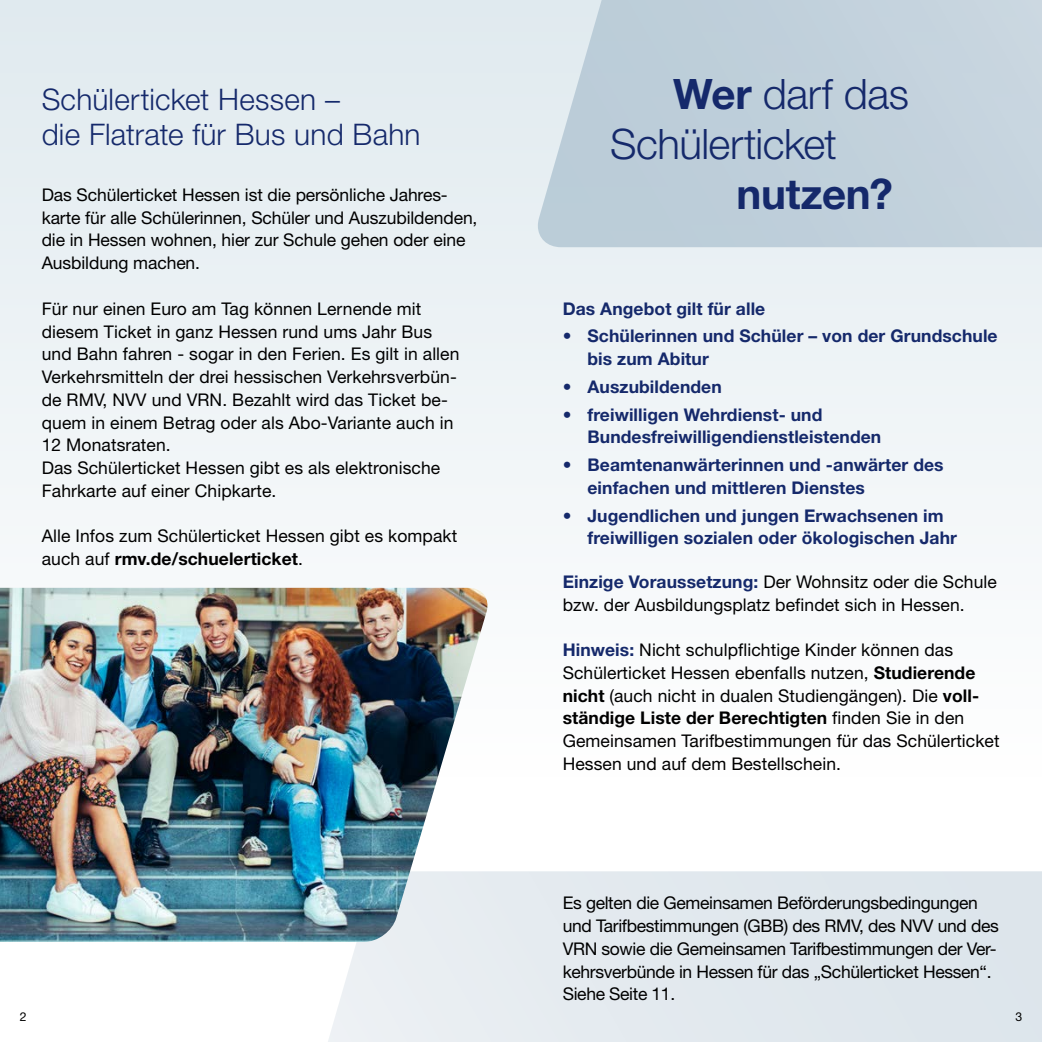
<style>
.page{position:relative;width:1042px;height:1042px;background:#fff}
.page>*{position:absolute;margin:0;border:0;box-sizing:border-box;transform-origin:0 0}
.Headline_1{font:300 42px "Helvetica Neue LT Std";letter-spacing:-.01em;color:#15296b}
.Headline_1-2{font:700 42px "Helvetica Neue LT Std";letter-spacing:-.005em;color:#15296b}
.Headline_2{font:300 29.75px/35px "Helvetica Neue LT Std";letter-spacing:.005em;color:#15296b}
.Fließtext{font:17.5px/22.8px "Helvetica Neue LT Std";letter-spacing:.005em;color:#000}
.Aufzählung_mit_Bulle{font:700 17.5px/22.8px "Helvetica Neue LT Std";letter-spacing:.005em;color:#15296b}
.Fließtext-2{font:17.5px/22.8px "Helvetica Neue LT Std";letter-spacing:-.02em;color:#000}
.Fließtext-3{font:700 17.5px "Helvetica Neue LT Std";letter-spacing:.005em;color:#15296b}
.t1{font:12.25px "Helvetica Neue LT Std";color:#000}
.s1{font-weight:700}
.s2{font-weight:400}
.s3{font-weight:700;color:#15296b}
</style>
<div class="page">
<div style="left:0;top:0;width:1042px;height:776px;background:linear-gradient(to right,#e9f0f3,#f6f9fa)"></div>
<svg style="left:538px;top:0;width:504px;height:247px"></svg>
<svg style="left:328px;top:871px;width:714px;height:171px"></svg>
<img style="left:0;top:588px;width:490px;height:354px">
<h2 class="Headline_2" style="left:42px;top:81px;width:380px">Schülerticket Hessen –<br>die Flatrate für Bus und Bahn</h2>
<p class="Fließtext" style="left:42px;top:183px;width:437px">Das Schülerticket Hessen ist die persönliche Jahres&shy;karte für alle Schülerinnen, Schüler und Auszubildenden, die in Hessen wohnen, hier zur Schule gehen oder eine Ausbildung machen.</p>
<p class="Fließtext" style="left:42px;top:297px;width:419px">Für nur einen Euro am Tag können Lernende mit diesem Ticket in ganz Hessen rund ums Jahr Bus und Bahn fahren - sogar in den Ferien. Es gilt in allen Verkehrsmitteln der drei hessischen Verkehrsverbün&shy;de RMV, NVV und VRN. Bezahlt wird das Ticket be&shy;quem in einem Betrag oder als Abo-Variante auch in 12 Monatsraten.<br>Das Schülerticket Hessen gibt es als elektronische Fahrkarte auf einer Chipkarte.</p>
<p class="Fließtext" style="left:42px;top:524px;width:417px">Alle Infos zum Schülerticket Hessen gibt es kompakt auch auf <span class="s1">rmv.de/schuelerticket</span>.</p>
<h1 class="Headline_1" style="left:673px;top:68px;width:237px"><span class="s1">Wer</span> darf das</h1>
<h1 class="Headline_1" style="left:610px;top:118px;width:228px">Schülerticket</h1>
<h1 class="Headline_1-2" style="left:736px;top:168px;width:158px">nutzen?</h1>
<p class="Fließtext-3" style="left:563px;top:298px;width:204px">Das Angebot gilt für alle</p>
<p class="Aufzählung_mit_Bulle" style="left:587px;top:324px;width:412px;text-indent:-25px"><span class="s2">•</span> Schülerinnen und Schüler – von der Grundschule bis zum Abitur</p>
<p class="Aufzählung_mit_Bulle" style="left:563px;top:375px;width:161px"><span class="s2">•</span> Auszubildenden</p>
<p class="Aufzählung_mit_Bulle" style="left:587px;top:403px;width:295px;text-indent:-25px"><span class="s2">•</span> freiwilligen Wehrdienst- und<br>Bundesfreiwilligendienstleistenden</p>
<p class="Aufzählung_mit_Bulle" style="left:587px;top:453px;width:358px;text-indent:-25px"><span class="s2">•</span> Beamtenanwärterinnen und -anwärter des einfachen und mittleren Dienstes</p>
<p class="Aufzählung_mit_Bulle" style="left:587px;top:503px;width:371px;text-indent:-25px"><span class="s2">•</span> Jugendlichen und jungen Erwachsenen im freiwilligen sozialen oder ökologischen Jahr</p>
<p class="Fließtext" style="left:563px;top:570px;width:436px"><span class="s3">Einzige Voraussetzung:</span> Der Wohnsitz oder die Schule bzw. der Ausbildungsplatz befindet sich in Hessen.</p>
<p class="Fließtext" style="left:563px;top:638px;width:438px"><span class="s3">Hinweis:</span> Nicht schulpflichtige Kinder können das Schülerticket Hessen ebenfalls nutzen, <span class="s1">Studierende nicht</span> (auch nicht in dualen Studiengängen). Die <span class="s1">voll&shy;ständige Liste der Berechtigten</span> finden Sie in den Gemeinsamen Tarifbestimmungen für das Schülerticket Hessen und auf dem Bestellschein.</p>
<p class="Fließtext-2" style="left:563px;top:891px;width:437px">Es gelten die Gemeinsamen Beförderungsbedingungen und Tarifbestimmungen (GBB) des RMV, des NVV und des VRN sowie die Gemeinsamen Tarifbestimmungen der Ver&shy;kehrsverbünde in Hessen für das „Schülerticket Hessen“.<br>Siehe Seite 11.</p>
<p class="t1" style="left:20px;top:1009px;width:8px">2</p>
<p class="t1" style="left:1015px;top:1009px;width:8px">3</p>
</div>
